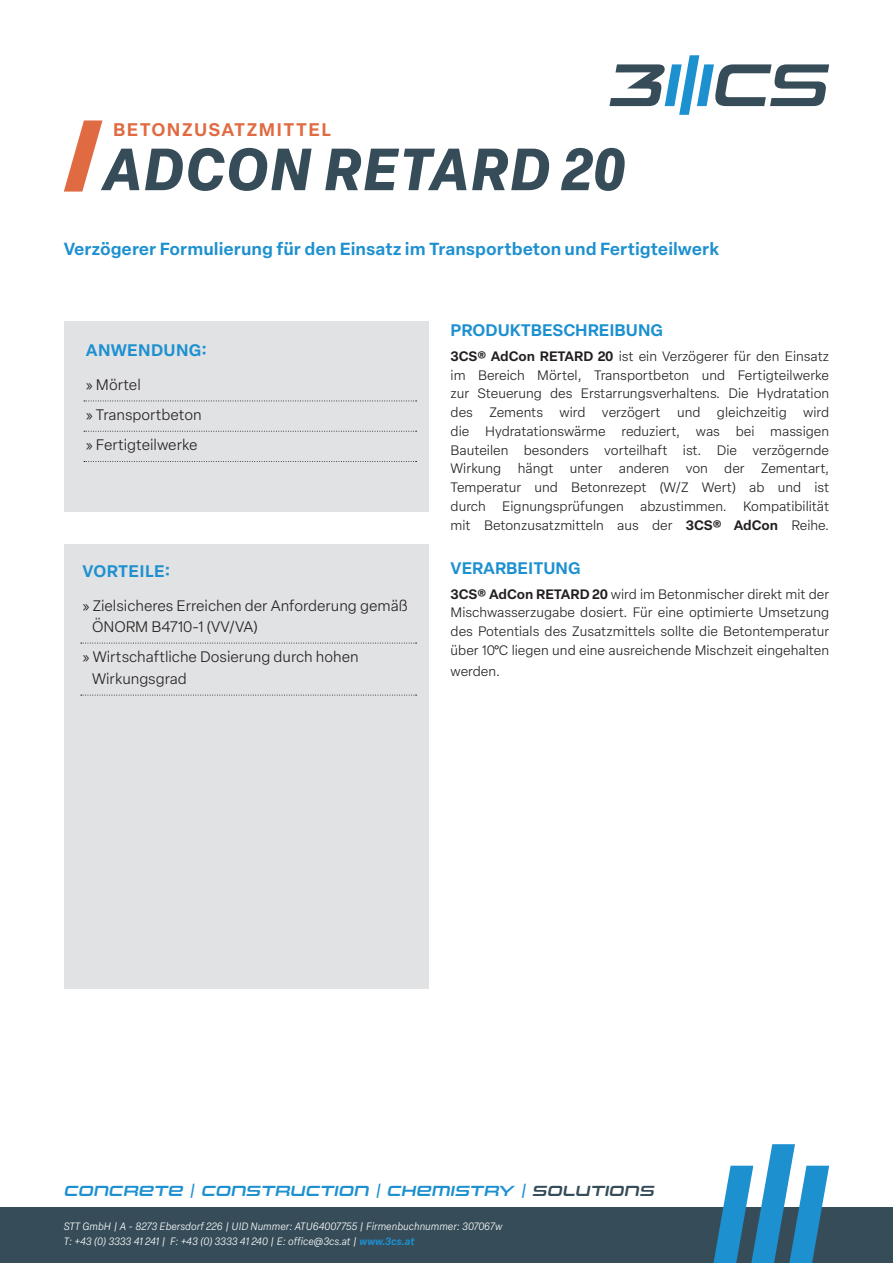
<style>
.page{position:relative;width:893px;height:1263px;background:#fff}
.page>*{position:absolute;margin:0;border:0;box-sizing:border-box;transform-origin:0 0}
.t1{font:italic 700 58.5px "Elza Text";letter-spacing:.02em;color:#364d59}
.t2{font:600 18px "Elza Text";letter-spacing:.08em;color:#e06b43}
.t3{font:600 17.25px "Elza Text";color:#1d90d0}
.t4{font:600 16.5px "Elza Text";color:#1d90d0}
.t5{font:600 16.5px "Elza Text";letter-spacing:.02em;color:#1d90d0}
.t6{font:300 15px/30.3px "Elza Text";color:#231f20}
.t7{font:italic 15px "Uniwars Sb";letter-spacing:.04em;color:#1d90d0}
.t8{font:300 13.5px/18.8px "Elza Text";color:#231f20;text-align:justify}
.t9{font:italic 300 10.5px/15px "Elza Text";color:#fff}
.s1{font-weight:600}
.s2{color:#364d59}
.s3{font-weight:600;color:#1d90d0}
</style>
<div class="page">
<div style="left:0;top:1208px;width:893px;height:55px;background:#364d59"></div>
<svg style="left:711px;top:1144px;width:118px;height:119px"></svg>
<svg style="left:609px;top:55px;width:220px;height:60px"></svg>
<svg style="left:64px;top:120px;width:38px;height:72px"></svg>
<div style="left:64px;top:322px;width:365px;height:190px;background:#e1e2e4"></div>
<svg style="left:84px;top:401px;width:333px;height:1px"></svg>
<svg style="left:84px;top:431px;width:333px;height:1px"></svg>
<svg style="left:84px;top:461px;width:333px;height:1px"></svg>
<div style="left:64px;top:544px;width:365px;height:445px;background:#e1e2e4"></div>
<svg style="left:81px;top:643px;width:336px;height:1px"></svg>
<svg style="left:81px;top:695px;width:336px;height:1px"></svg>
<h2 class="t2" style="left:113px;top:116px;width:220px">BETONZUSATZMITTEL</h2>
<h1 class="t1" style="left:103px;top:124px;width:524px">ADCON RETARD 20</h1>
<p class="t3" style="left:64px;top:235px;width:657px">Verzögerer Formulierung für den Einsatz im Transportbeton und Fertigteilwerk</p>
<p class="t5" style="left:86px;top:337px;width:123px">ANWENDUNG:</p>
<p class="t6" style="left:86px;top:369px;width:117px">» Mörtel<br>» Transportbeton » Fertigteilwerke</p>
<p class="t5" style="left:83px;top:558px;width:89px">VORTEILE:</p>
<p class="t6" style="left:92px;top:594px;width:317px;line-height:21px;text-indent:-9px">» Zielsicheres Erreichen der Anforderung gemäß<br>ÖNORM B4710-1 (VV/VA)</p>
<p class="t6" style="left:92px;top:645px;width:268px;line-height:21.8px;text-indent:-9px">» Wirtschaftliche Dosierung durch hohen<br>Wirkungsgrad</p>
<p class="t4" style="left:451px;top:317px;width:214px">PRODUKTBESCHREIBUNG</p>
<p class="t8" style="left:451px;top:346px;width:380px"><span class="s1">3CS® AdCon RETARD 20</span> ist ein Verzögerer für den Einsatz im Bereich Mörtel, Transportbeton und Fertigteilwerke zur Steuerung des Erstarrungsverhaltens. Die Hydratation des Zements wird verzögert und gleichzeitig wird die Hydratationswärme reduziert, was bei massigen Bauteilen besonders vorteilhaft ist. Die verzögernde Wirkung hängt unter anderen von der Zementart, Temperatur und Betonrezept (W/Z Wert) ab und ist durch Eignungsprüfungen abzustimmen. Kompatibilität mit Betonzusatzmitteln aus der <span class="s1">3CS® AdCon</span> Reihe.</p>
<p class="t4" style="left:451px;top:555px;width:131px">VERARBEITUNG</p>
<p class="t8" style="left:451px;top:584px;width:380px"><span class="s1">3CS® AdCon RETARD 20</span> wird im Betonmischer direkt mit der Mischwasserzugabe dosiert. Für eine optimierte Umsetzung des Potentials des Zusatzmittels sollte die Betontemperatur über 10°C liegen und eine ausreichende Mischzeit eingehalten</p>
<p class="t8" style="left:451px;top:662px;width:51px">werden.</p>
<p class="t7" style="left:64px;top:1182px;width:591px">CONCRETE | CONSTRUCTION | CHEMISTRY | <span class="s2">SOLUTIONS</span></p>
<p class="t9" style="left:64px;top:1219px;width:440px">STT GmbH | A - 8273 Ebersdorf 226 | UID Nummer: ATU64007755 | Firmenbuchnummer: 307067w<br>T: +43 (0) 3333 41 241 | F: +43 (0) 3333 41 240 | E: office@3cs.at | <span class="s3">www.3cs.at</span></p>
</div>
